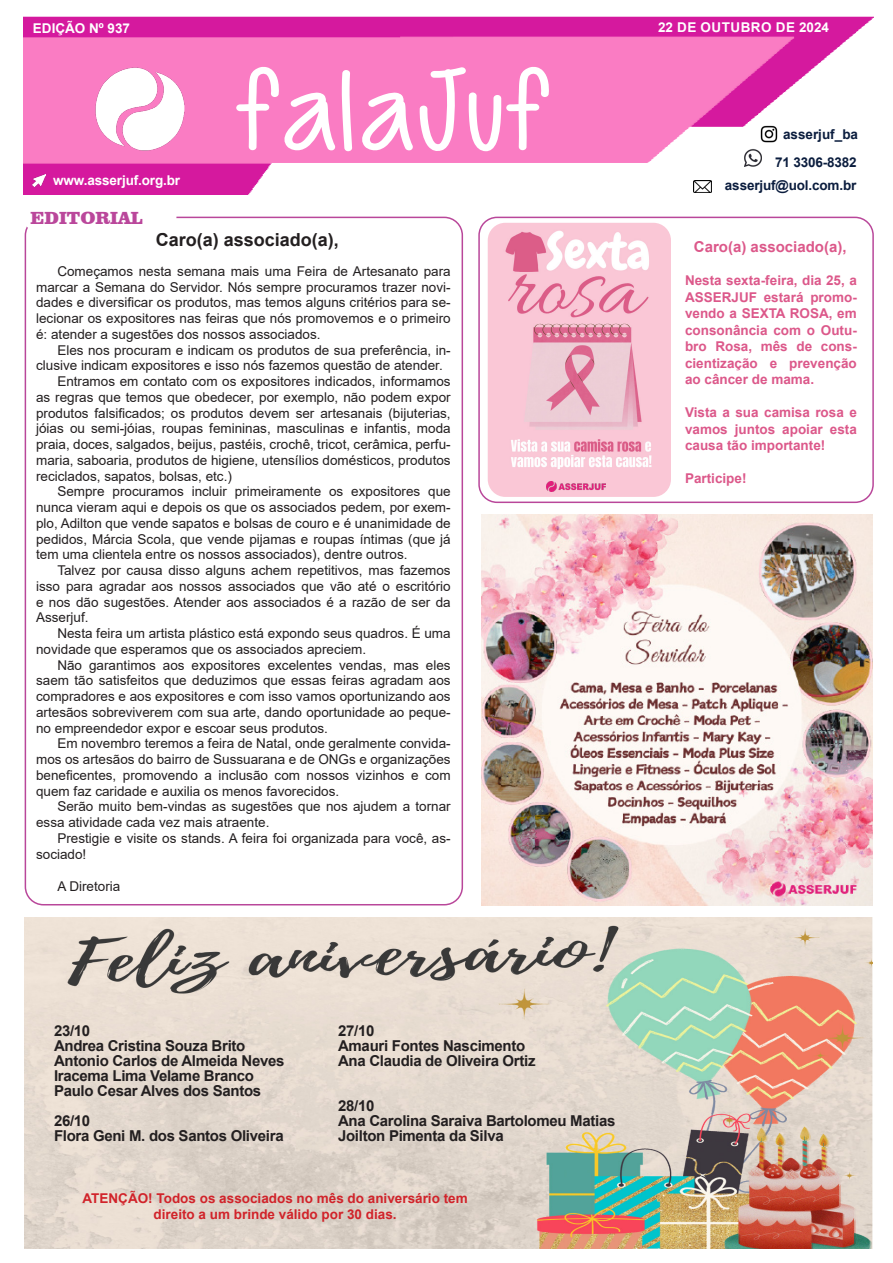
<style>
.page{position:relative;width:893px;height:1263px;background:#fff}
.page>*{position:absolute;margin:0;border:0;box-sizing:border-box;transform-origin:0 0}
.t1{font:113.4px "Cutie Patootie";letter-spacing:.02em;color:#fff;scale:1.14 1}
.t2{font:700 18px "Arial";color:#231f20}
.t3{font:900 18px "Clarendon BT";color:#ba479b}
.t4{font:700 15px "Arial";letter-spacing:-.02em;color:#231f20}
.t5{font:700 15px "Arial";color:#dc588a}
.t6{font:13.5px/15.8px "Arial";color:#231f20;text-align:justify}
.t7{font:700 13.5px/16.5px "Arial";color:#dc588a;text-align:justify}
.t8{font:700 13.5px "Arial";color:#d1232a}
.t9{font:700 13.5px "Arial";letter-spacing:-.01em;color:#0b1d3e}
.t10{font:700 13.5px "Arial";color:#fff}
.t11{font:700 13.5px "Arial";letter-spacing:.035em;color:#fff}
</style>
<div class="page">
<div style="left:478px;top:217px;width:396px;height:286px;border:2px solid #b9479a;border-radius:18px"></div>
<div style="left:25px;top:217px;width:438px;height:688px;border:2px solid #b9479a;border-radius:18px"></div>
<img style="left:23px;top:16px;width:851px;height:178px">
<img style="left:95px;top:68px;width:89px;height:83px">
<svg style="left:33px;top:174px;width:12px;height:13px"></svg>
<img style="left:760px;top:125px;width:18px;height:18px">
<img style="left:744px;top:149px;width:18px;height:18px">
<img style="left:694px;top:180px;width:18px;height:13px">
<img style="left:25px;top:918px;width:848px;height:330px">
<div style="left:23px;top:200px;width:153px;height:33px;background:#fff;border-radius:16px"></div>
<img style="left:482px;top:514px;width:391px;height:391px">
<img style="left:488px;top:223px;width:183px;height:274px">
<img style="left:546px;top:482px;width:59px;height:9px">
<p class="t10" style="left:33px;top:19px;width:99px">EDIÇÃO Nº 937</p>
<p class="t11" style="left:658px;top:17px;width:172px">22 DE OUTUBRO DE 2024</p>
<p class="t1" style="left:234px;top:50px;width:275px">falaJuf</p>
<p class="t9" style="left:783px;top:124px;width:77px">asserjuf_ba</p>
<p class="t9" style="left:775px;top:152px;width:83px">71 3306-8382</p>
<p class="t10" style="left:53px;top:170px;width:128px">www.asserjuf.org.br</p>
<p class="t9" style="left:725px;top:176px;width:133px">asserjuf@uol.com.br</p>
<p class="t3" style="left:30px;top:207px;width:114px">EDITORIAL</p>
<p class="t2" style="left:156px;top:227px;width:185px">Caro(a) associado(a),</p>
<p class="t6" style="left:36px;top:263px;width:416px;text-indent:21px">Começamos nesta semana mais uma Feira de Artesanato para marcar a Semana do Servidor. Nós sempre procuramos trazer novi&shy;dades e diversificar os produtos, mas temos alguns critérios para se&shy;lecionar os expositores nas feiras que nós promovemos e o primeiro é: atender a sugestões dos nossos associados.</p>
<p class="t6" style="left:36px;top:342px;width:416px;text-indent:21px">Eles nos procuram e indicam os produtos de sua preferência, in&shy;clusive indicam expositores e isso nós fazemos questão de atender.</p>
<p class="t6" style="left:36px;top:373px;width:416px;text-indent:21px">Entramos em contato com os expositores indicados, informamos as regras que temos que obedecer, por exemplo, não podem expor produtos falsificados; os produtos devem ser artesanais (bijuterias, jóias ou semi-jóias, roupas femininas, masculinas e infantis, moda praia, doces, salgados, beijus, pastéis, crochê, tricot, cerâmica, perfu&shy;maria, saboaria, produtos de higiene, utensílios domésticos, produtos reciclados, sapatos, bolsas, etc.)</p>
<p class="t6" style="left:36px;top:484px;width:416px;text-indent:21px">Sempre procuramos incluir primeiramente os expositores que nunca vieram aqui e depois os que os associados pedem, por exem&shy;plo, Adilton que vende sapatos e bolsas de couro e é unanimidade de pedidos, Márcia Scola, que vende pijamas e roupas íntimas (que já tem uma clientela entre os nossos associados), dentre outros.</p>
<p class="t6" style="left:36px;top:562px;width:416px;text-indent:21px">Talvez por causa disso alguns achem repetitivos, mas fazemos isso para agradar aos nossos associados que vão até o escritório e nos dão sugestões. Atender aos associados é a razão de ser da Asserjuf.</p>
<p class="t6" style="left:36px;top:625px;width:416px;text-indent:21px">Nesta feira um artista plástico está expondo seus quadros. É uma novidade que esperamos que os associados apreciem.</p>
<p class="t6" style="left:36px;top:657px;width:416px;text-indent:21px">Não garantimos aos expositores excelentes vendas, mas eles saem tão satisfeitos que deduzimos que essas feiras agradam aos compradores e aos expositores e com isso vamos oportunizando aos artesãos sobreviverem com sua arte, dando oportunidade ao peque&shy;no empreendedor expor e escoar seus produtos.</p>
<p class="t6" style="left:36px;top:736px;width:416px;text-indent:21px">Em novembro teremos a feira de Natal, onde geralmente convida&shy;mos os artesãos do bairro de Sussuarana e de ONGs e organizações beneficentes, promovendo a inclusão com nossos vizinhos e com quem faz caridade e auxilia os menos favorecidos.</p>
<p class="t6" style="left:36px;top:799px;width:416px;text-indent:21px">Serão muito bem-vindas as sugestões que nos ajudem a tornar essa atividade cada vez mais atraente.</p>
<p class="t6" style="left:36px;top:830px;width:416px;text-indent:21px">Prestigie e visite os stands. A feira foi organizada para você, as&shy;sociado!</p>
<p class="t6" style="left:57px;top:878px;width:65px">A Diretoria</p>
<p class="t4" style="left:54px;top:1020px;width:38px">23/10</p>
<p class="t4" style="left:54px;top:1035px;width:193px">Andrea Cristina Souza Brito</p>
<p class="t4" style="left:54px;top:1050px;width:232px">Antonio Carlos de Almeida Neves</p>
<p class="t4" style="left:54px;top:1065px;width:202px">Iracema Lima Velame Branco</p>
<p class="t4" style="left:54px;top:1080px;width:209px">Paulo Cesar Alves dos Santos</p>
<p class="t4" style="left:54px;top:1110px;width:38px">26/10</p>
<p class="t4" style="left:54px;top:1125px;width:231px">Flora Geni M. dos Santos Oliveira</p>
<p class="t4" style="left:338px;top:1020px;width:38px">27/10</p>
<p class="t4" style="left:338px;top:1035px;width:189px">Amauri Fontes Nascimento</p>
<p class="t4" style="left:338px;top:1050px;width:199px">Ana Claudia de Oliveira Ortiz</p>
<p class="t4" style="left:338px;top:1095px;width:38px">28/10</p>
<p class="t4" style="left:338px;top:1110px;width:279px">Ana Carolina Saraiva Bartolomeu Matias</p>
<p class="t4" style="left:338px;top:1125px;width:167px">Joilton Pimenta da Silva</p>
<p class="t8" style="left:83px;top:1189px;width:387px">ATENÇÃO! Todos os associados no mês do aniversário tem</p>
<p class="t8" style="left:154px;top:1205px;width:245px">direito a um brinde válido por 30 dias.</p>
<p class="t5" style="left:694px;top:236px;width:154px">Caro(a) associado(a),</p>
<p class="t7" style="left:685px;top:272px;width:173px">Nesta sexta-feira, dia 25, a ASSERJUF estará promo&shy;vendo a SEXTA ROSA, em consonância com o Outu&shy;bro Rosa, mês de cons&shy;cientização e prevenção ao câncer de mama.</p>
<p class="t7" style="left:685px;top:404px;width:173px">Vista a sua camisa rosa e vamos juntos apoiar esta causa tão importante!</p>
<p class="t7" style="left:685px;top:470px;width:63px">Participe!</p>
</div>
